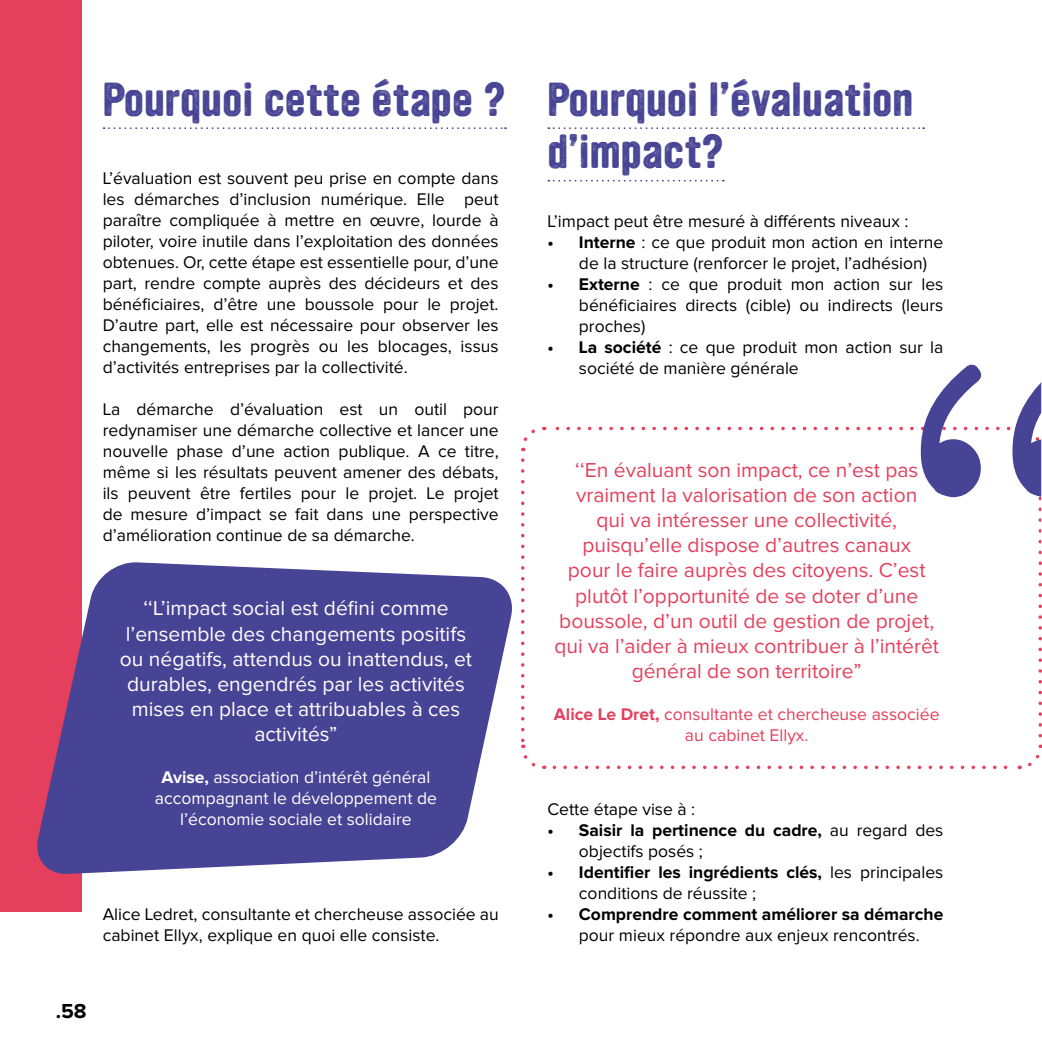
<style>
.page{position:relative;width:1042px;height:1042px;background:#fff}
.page>*{position:absolute;margin:0;border:0;box-sizing:border-box;transform-origin:0 0}
.t1{font:42px/52.5px "YWFT Ultramagnetic Rough Bold One";color:#484495}
.t2{font:21px/25.2px "Proxima Nova";color:#e4405d;text-align:center}
.t3{font:21px/25.2px "Proxima Nova";color:#fff;text-align:center}
.t4{font:700 21px "Proxima Nova";color:#000}
.t5{font:17.5px/21px "Proxima Nova";color:#000}
.t6{font:700 17.5px/21px "Proxima Nova";color:#000}
.t7{font:17.5px/21px "Proxima Nova";color:#fff;text-align:center}
.t8{font:17.5px/21px "Proxima Nova";color:#e4405d;text-align:center}
.s1{font-weight:700}
.s2{font-weight:400}
</style>
<div class="page">
<svg style="left:104px;top:127px;width:402px;height:2px"></svg>
<svg style="left:548px;top:127px;width:376px;height:2px"></svg>
<svg style="left:548px;top:180px;width:176px;height:2px"></svg>
<div style="left:0;top:0;width:82px;height:912px;background:#e4405d"></div>
<svg style="left:37px;top:562px;width:475px;height:312px;fill:#484495"></svg>
<svg style="left:521px;top:364px;width:521px;height:406px"></svg>
<h1 class="t1" style="left:547px;top:75px;width:367px;text-indent:-445px">Pourquoi cette étape ? Pourquoi l’évaluation d’impact?</h1>
<p class="t5" style="left:103px;top:169px;width:397px;text-align:justify">L’évaluation est souvent peu prise en compte dans les démarches d’inclusion numérique. Elle peut paraître compliquée à mettre en œuvre, lourde à piloter, voire inutile dans l’exploitation des données obtenues. Or, cette étape est essentielle pour, d’une part, rendre compte auprès des décideurs et des bénéficiaires, d’être une boussole pour le projet.<br>D’autre part, elle est nécessaire pour observer les changements, les progrès ou les blocages, issus d’activités entreprises par la collectivité.</p>
<p class="t5" style="left:103px;top:400px;width:397px;text-align:justify">La démarche d’évaluation est un outil pour redynamiser une démarche collective et lancer une nouvelle phase d’une action publique. A ce titre, même si les résultats peuvent amener des débats, ils peuvent être fertiles pour le projet. Le projet de mesure d’impact se fait dans une perspective d’amélioration continue de sa démarche.</p>
<p class="t5" style="left:547px;top:212px;width:363px">L’impact peut être mesuré à différents niveaux :</p>
<p class="t5" style="left:579px;top:233px;width:366px;text-indent:-32px"><span class="s1">• Interne</span> : ce que produit mon action en interne de la structure (renforcer le projet, l’adhésion)</p>
<p class="t5" style="left:579px;top:275px;width:366px;text-align:justify;text-indent:-32px"><span class="s1">• Externe</span> : ce que produit mon action sur les bénéficiaires directs (cible) ou indirects (leurs proches)</p>
<p class="t5" style="left:579px;top:338px;width:366px;text-indent:-32px"><span class="s1">• La société</span> : ce que produit mon action sur la société de manière générale</p>
<p class="t2" style="left:554px;top:458px;width:386px">‘‘En évaluant son impact, ce n’est pas vraiment la valorisation de son action<br>qui va intéresser une collectivité, puisqu’elle dispose d’autres canaux<br>pour le faire auprès des citoyens. C’est plutôt l’opportunité de se doter d’une boussole, d’un outil de gestion de projet, qui va l’aider à mieux contribuer à l’intérêt général de son territoire”</p>
<p class="t8" style="left:554px;top:704px;width:387px"><span class="s1">Alice Le Dret,</span> consultante et chercheuse associée au cabinet Ellyx.</p>
<p class="t3" style="left:120px;top:597px;width:354px">‘‘L’impact social est défini comme l’ensemble des changements positifs ou négatifs, attendus ou inattendus, et durables, engendrés par les activités mises en place et attribuables à ces activités”</p>
<p class="t7" style="left:155px;top:768px;width:284px"><span class="s1">Avise,</span> association d’intérêt général accompagnant le développement de l’économie sociale et solidaire</p>
<p class="t5" style="left:547px;top:800px;width:149px">Cette étape vise à :</p>
<p class="t6" style="left:579px;top:820px;width:366px;text-indent:-32px">• Saisir la pertinence du cadre, <span class="s2">au regard des objectifs posés ;</span></p>
<p class="t5" style="left:579px;top:863px;width:366px;text-indent:-32px"><span class="s1">• Identifier les ingrédients clés,</span> les principales conditions de réussite ;</p>
<p class="t6" style="left:547px;top:904px;width:397px">• Comprendre comment améliorer sa démarche</p>
<p class="t5" style="left:579px;top:926px;width:342px">pour mieux répondre aux enjeux rencontrés.</p>
<p class="t5" style="left:103px;top:904px;width:397px">Alice Ledret, consultante et chercheuse associée au cabinet Ellyx, explique en quoi elle consiste.</p>
<p class="t4" style="left:56px;top:999px;width:32px">.58</p>
</div>
